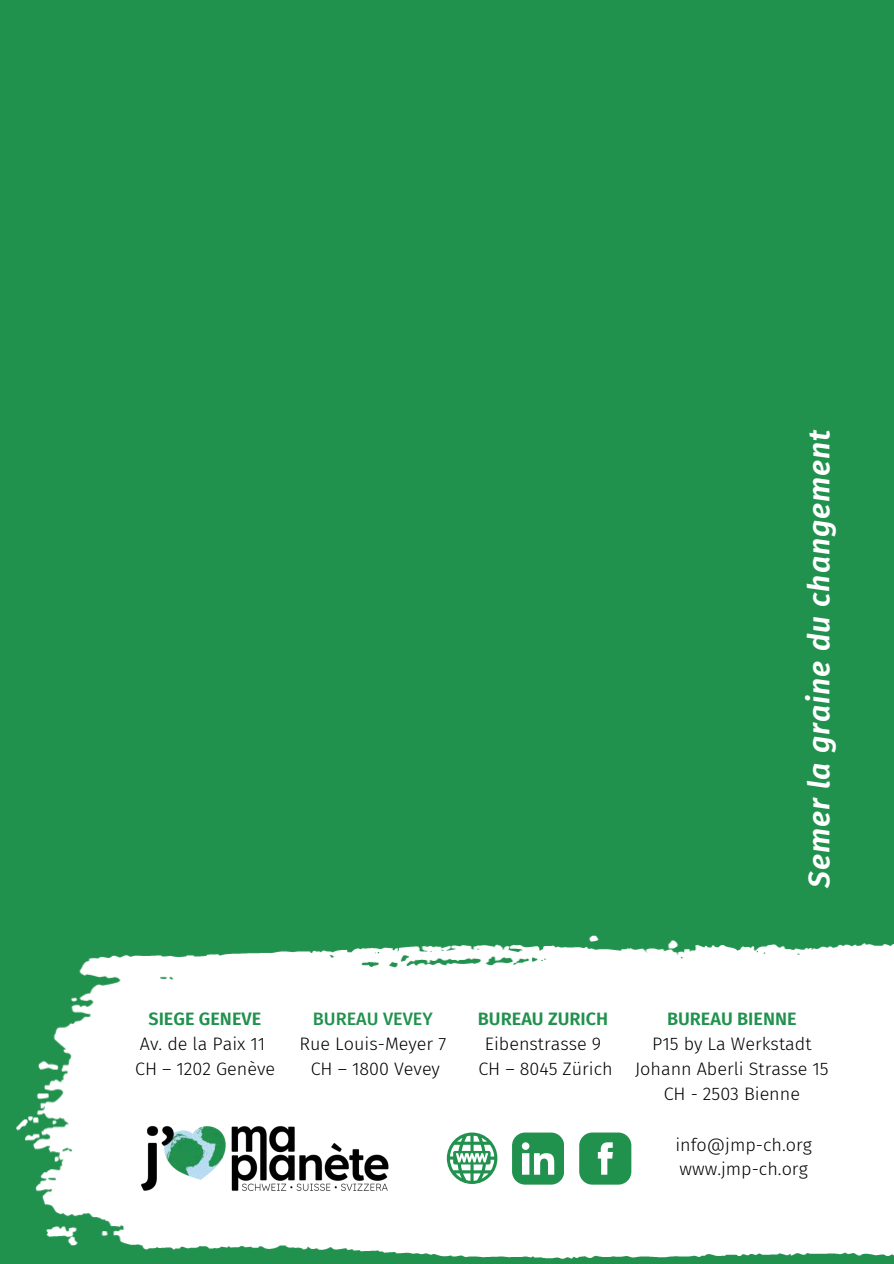
<style>
.page{position:relative;width:894px;height:1264px;background:#fff}
.page>*{position:absolute;margin:0;border:0;box-sizing:border-box;transform-origin:0 0}
.t1{font:italic 600 30px "Fira Sans";letter-spacing:.035em;color:#fff}
.t2{font:300 18px/24.8px "Fira Sans";color:#000;text-align:center}
.t3{font:600 18px "Fira Sans";color:#21914e}
.t4{font:500 18px "Fira Sans";color:#21914e}
</style>
<div class="page">
<div style="left:0;top:0;width:893px;height:1263px;background:#21914e"></div>
<img style="left:16px;top:935px;width:877px;height:324px">
<svg style="left:512px;top:1132px;width:51px;height:52px"></svg>
<svg style="left:579px;top:1132px;width:51px;height:52px"></svg>
<svg style="left:446px;top:1132px;width:51px;height:51px"></svg>
<img style="left:117px;top:1101px;width:296px;height:115px">
<h1 class="t1" style="left:801px;top:887px;width:460px;rotate:-90deg">Semer la graine du changement</h1>
<p class="t3" style="left:148px;top:1008px;width:114px">SIEGE GENEVE</p>
<p class="t2" style="left:135px;top:1031px;width:142px;text-align:left">Av. de la Paix 11<br>CH – 1202 Genève</p>
<p class="t4" style="left:313px;top:1008px;width:121px">BUREAU VEVEY</p>
<p class="t2" style="left:299px;top:1031px;width:148px">Rue Louis-Meyer 7<br>CH – 1800 Vevey</p>
<p class="t3" style="left:478px;top:1008px;width:132px">BUREAU ZURICH</p>
<p class="t2" style="left:478px;top:1031px;width:136px">Eibenstrasse 9<br>CH – 8045 Zürich</p>
<p class="t3" style="left:666px;top:1008px;width:131px">BUREAU BIENNE</p>
<p class="t2" style="left:634px;top:1031px;width:195px">P15 by La Werkstadt<br>Johann Aberli Strasse 15<br>CH - 2503 Bienne</p>
<p class="t2" style="left:675px;top:1132px;width:138px;text-align:left">info@jmp-ch.org www.jmp-ch.org</p>
</div>
